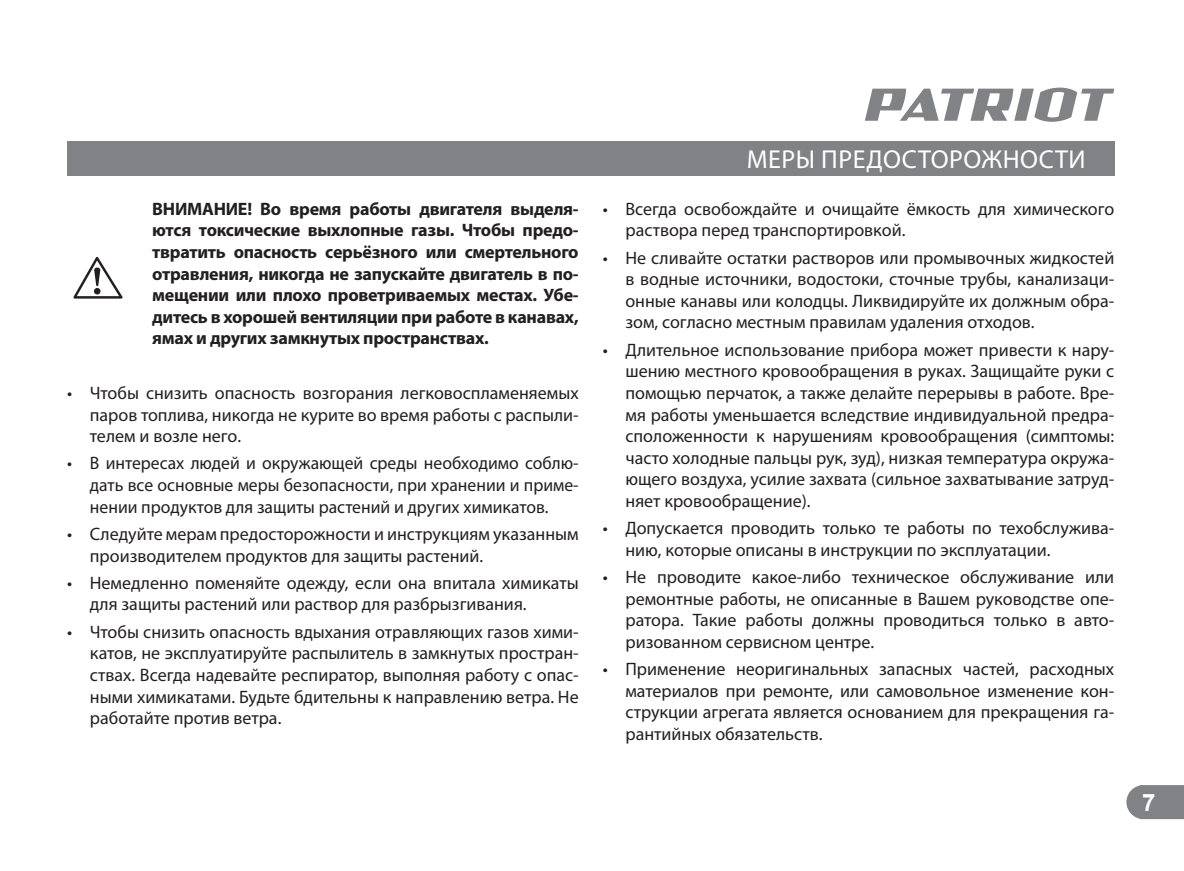
<style>
.page{position:relative;width:1184px;height:871px;background:#fff}
.page>*{position:absolute;margin:0;border:0;box-sizing:border-box;transform-origin:0 0}
.t1{font:26px "Myriad Pro";letter-spacing:.02em;color:#fff}
.t2{font:700 24px "Arial";color:#fff}
.t3{font:18px/21.6px "Myriad Pro";color:#231f20;text-align:justify}
.t4{font:700 18px/21.6px "Myriad Pro";letter-spacing:-.015em;color:#231f20;text-align:justify}
</style>
<div class="page">
<div style="left:67px;top:141px;width:1047px;height:34px;background:#808285"></div>
<svg style="left:1126px;top:785px;width:57px;height:34px;background:#898b8d"></svg>
<svg style="left:865px;top:88px;width:249px;height:34px"></svg>
<svg style="left:73px;top:257px;width:50px;height:42px"></svg>
<p class="t4" style="left:152px;top:198px;width:428px">ВНИМАНИЕ! Во время работы двигателя выделя&shy;ются токсические выхлопные газы. Чтобы предо&shy;твратить опасность серьёзного или смертельного отравления, никогда не запускайте двигатель в по&shy;мещении или плохо проветриваемых местах. Убе&shy;дитесь в хорошей вентиляции при работе в канавах, ямах и других замкнутых пространствах.</p>
<p class="t3" style="left:90px;top:383px;width:490px;text-indent:-23px">• Чтобы снизить опасность возгорания легковоспламеняемых паров топлива, никогда не курите во время работы с распыли&shy;телем и возле него.</p>
<p class="t3" style="left:90px;top:453px;width:490px;text-indent:-23px">• В интересах людей и окружающей среды необходимо соблю&shy;дать все основные меры безопасности, при хранении и приме&shy;нении продуктов для защиты растений и других химикатов.</p>
<p class="t3" style="left:90px;top:524px;width:490px;text-indent:-23px">• Следуйте мерам предосторожности и инструкциям указанным производителем продуктов для защиты растений.</p>
<p class="t3" style="left:90px;top:572px;width:490px;text-indent:-23px">• Немедленно поменяйте одежду, если она впитала химикаты для защиты растений или раствор для разбрызгивания.</p>
<p class="t3" style="left:90px;top:621px;width:490px;text-indent:-23px">• Чтобы снизить опасность вдыхания отравляющих газов хими&shy;катов, не эксплуатируйте распылитель в замкнутых простран&shy;ствах. Всегда надевайте респиратор, выполняя работу с опас&shy;ными химикатами. Будьте бдительны к направлению ветра. Не работайте против ветра.</p>
<h1 class="t1" style="left:746px;top:147px;width:340px">МЕРЫ ПРЕДОСТОРОЖНОСТИ</h1>
<p class="t3" style="left:625px;top:199px;width:490px;text-indent:-23px">• Всегда освобождайте и очищайте ёмкость для химического раствора перед транспортировкой.</p>
<p class="t3" style="left:625px;top:247px;width:490px;text-indent:-23px">• Не сливайте остатки растворов или промывочных жидкостей в водные источники, водостоки, сточные трубы, канализаци&shy;онные канавы или колодцы. Ликвидируйте их должным обра&shy;зом, согласно местным правилам удаления отходов.</p>
<p class="t3" style="left:625px;top:339px;width:490px;text-indent:-23px">• Длительное использование прибора может привести к нару&shy;шению местного кровообращения в руках. Защищайте руки с помощью перчаток, а также делайте перерывы в работе. Вре&shy;мя работы уменьшается вследствие индивидуальной предра&shy;сположенности к нарушениям кровообращения (симптомы: часто холодные пальцы рук, зуд), низкая температура окружа&shy;ющего воздуха, усилие захвата (сильное захватывание затруд&shy;няет кровообращение).</p>
<p class="t3" style="left:625px;top:518px;width:490px;text-indent:-23px">• Допускается проводить только те работы по техобслужива&shy;нию, которые описаны в ин струкции по эксплуатации.</p>
<p class="t3" style="left:625px;top:567px;width:490px;text-indent:-23px">• Не проводите какое-либо техническое обслу живание или ремонтные работы, не описан ные в Вашем руководстве опе&shy;ратора. Такие работы должны проводиться только в авто&shy;ризованном сервисном центре.</p>
<p class="t3" style="left:625px;top:659px;width:490px;text-indent:-23px">• Применение неоригинальных запасных ча стей, расходных материалов при ремонте, или самовольное изменение кон&shy;струкции агрегата является основанием для прекра щения га&shy;рантийных обязательств.</p>
<h2 class="t2" style="left:1142px;top:788px;width:15px">7</h2>
</div>
